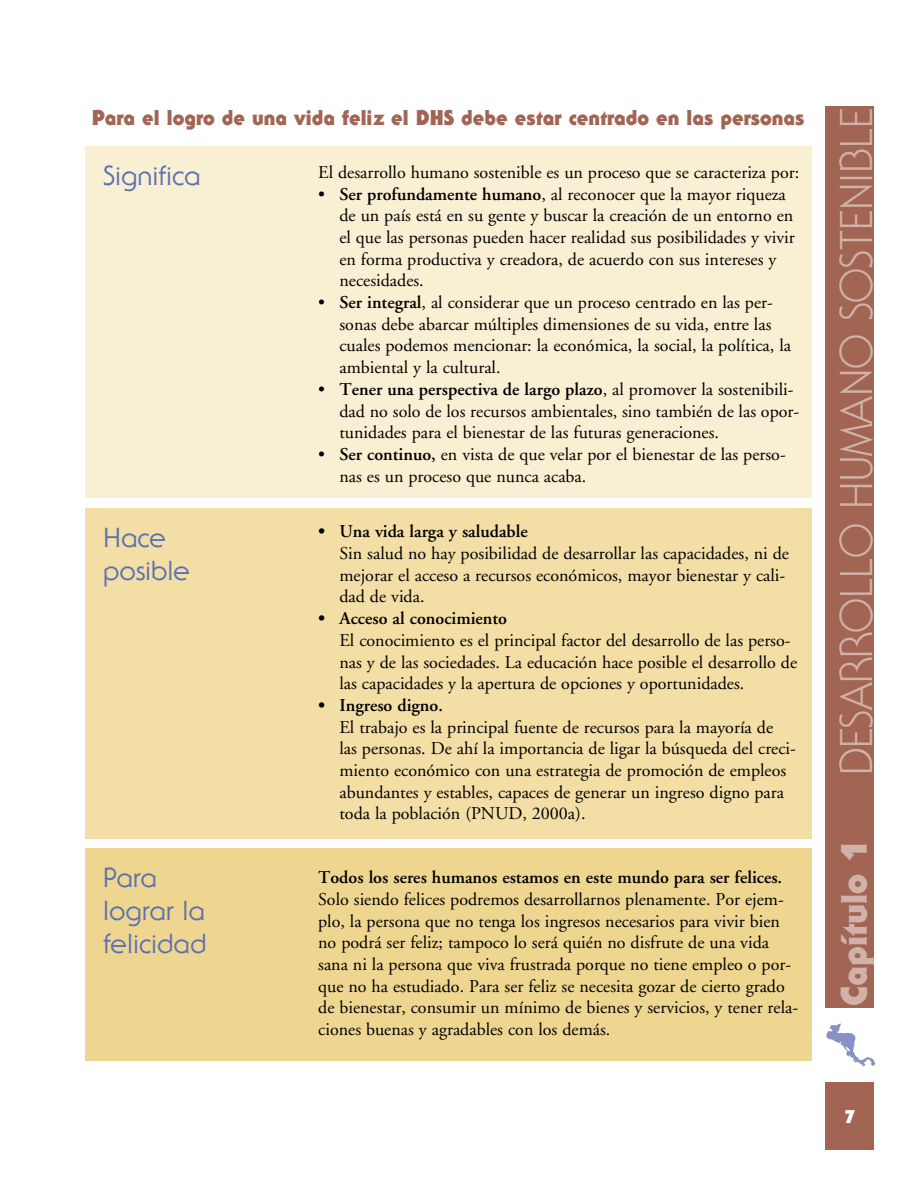
<style>
.page{position:relative;width:918px;height:1188px;background:#fff}
.page>*{position:absolute;margin:0;border:0;box-sizing:border-box;transform-origin:0 0}
.t1{font:300 45px "Serif Gothic";color:#d1b2a9}
.t2{font:900 36px "Serif Gothic";color:#d1b2a9}
.t3{font:27px/33.2px "Serif Gothic";color:#5c70b0}
.t4{font:900 21px "Serif Gothic";color:#a26554}
.t5{font:18px/21.8px "Adobe Garamond";color:#000}
.t6{font:600 18px "Adobe Garamond";color:#000}
.t7{font:900 18px "Serif Gothic";color:#fff}
.s1{font-weight:600}
</style>
<div class="page">
<svg style="left:826px;top:1023px;width:49px;height:43px"></svg>
<div style="left:85px;top:147px;width:727px;height:351px;background:#f9efd2"></div>
<div style="left:85px;top:508px;width:727px;height:331px;background:#f3dea6"></div>
<div style="left:85px;top:848px;width:727px;height:213px;background:#efd690"></div>
<div style="left:825px;top:106px;width:49px;height:902px;background:#a26554"></div>
<div style="left:825px;top:1082px;width:49px;height:67px;background:#a26554"></div>
<p class="t4" style="left:92px;top:104px;width:714px">Para el logro de una vida feliz el DHS debe estar centrado en las personas</p>
<h3 class="t3" style="left:103px;top:159px;width:99px">Significa</h3>
<p class="t5" style="left:318px;top:162px;width:483px">El desarrollo humano sostenible es un proceso que se caracteriza por:</p>
<p class="t5" style="left:339px;top:184px;width:457px;text-indent:-21px">• <span class="s1">Ser profundamente humano</span>, al reconocer que la mayor riqueza de un país está en su gente y buscar la creación de un entorno en el que las personas pueden hacer realidad sus posibilidades y vivir en forma productiva y creadora, de acuerdo con sus intereses y necesidades.</p>
<p class="t5" style="left:339px;top:292px;width:453px;text-indent:-21px">• <span class="s1">Ser integral</span>, al considerar que un proceso centrado en las per&shy;sonas debe abarcar múltiples dimensiones de su vida, entre las cuales podemos mencionar: la económica, la social, la política, la ambiental y la cultural.</p>
<p class="t5" style="left:339px;top:379px;width:461px;text-indent:-21px">• <span class="s1">Tener una perspectiva de largo plazo</span>, al promover la sostenibili&shy;dad no solo de los recursos ambientales, sino también de las opor&shy;tunidades para el bienestar de las futuras generaciones.</p>
<p class="t5" style="left:339px;top:444px;width:448px;text-indent:-21px">• <span class="s1">Ser continuo,</span> en vista de que velar por el bienestar de las perso&shy;nas es un proceso que nunca acaba.</p>
<p class="t6" style="left:318px;top:522px;width:211px">• Una vida larga y saludable</p>
<p class="t5" style="left:339px;top:543px;width:451px">Sin salud no hay posibilidad de desarrollar las capacidades, ni de mejorar el acceso a recursos económicos, mayor bienestar y cali&shy;dad de vida.</p>
<p class="t6" style="left:318px;top:609px;width:190px">• Acceso al conocimiento</p>
<p class="t5" style="left:339px;top:630px;width:459px">El conocimiento es el principal factor del desarrollo de las perso&shy;nas y de las sociedades. La educación hace posible el desarrollo de las capacidades y la apertura de opciones y oportunidades.</p>
<p class="t6" style="left:318px;top:695px;width:126px">• Ingreso digno.</p>
<p class="t5" style="left:339px;top:717px;width:458px">El trabajo es la principal fuente de recursos para la mayoría de<br>las personas. De ahí la importancia de ligar la búsqueda del creci&shy;miento económico con una estrategia de promoción de empleos abundantes y estables, capaces de generar un ingreso digno para toda la población (PNUD, 2000a).</p>
<h3 class="t3" style="left:103px;top:520px;width:88px">Hace posible</h3>
<h3 class="t3" style="left:103px;top:860px;width:105px">Para lograr la felicidad</h3>
<p class="t6" style="left:318px;top:868px;width:466px">Todos los seres humanos estamos en este mundo para ser felices.</p>
<p class="t5" style="left:318px;top:889px;width:482px">Solo siendo felices podremos desarrollarnos plenamente. Por ejem&shy;plo, la persona que no tenga los ingresos necesarios para vivir bien no podrá ser feliz; tampoco lo será quién no disfrute de una vida sana ni la persona que viva frustrada porque no tiene empleo o por&shy;que no ha estudiado. Para ser feliz se necesita gozar de cierto grado de bienestar, consumir un mínimo de bienes y servicios, y tener rela&shy;ciones buenas y agradables con los demás.</p>
<h1 class="t1" style="left:830px;top:775px;width:669px;rotate:-90deg">DESARROLLO HUMANO SOSTENIBLE</h1>
<h2 class="t2" style="left:831px;top:1006px;width:168px;rotate:-90deg">Capítulo 1</h2>
<p class="t7" style="left:844px;top:1105px;width:12px">7</p>
</div>
